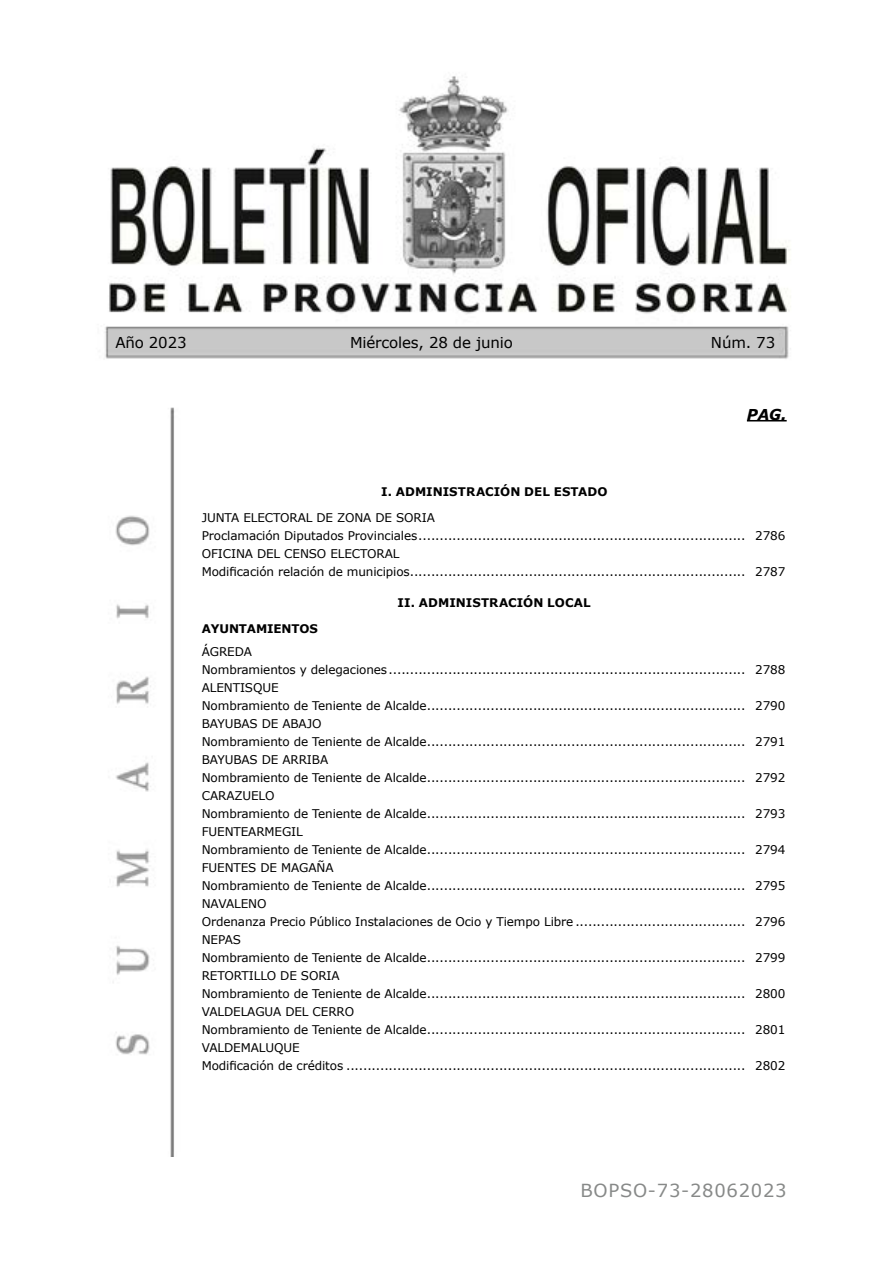
<style>
.page{position:relative;width:893px;height:1263px;background:#fff}
.page>*{position:absolute;margin:0;border:0;box-sizing:border-box;transform-origin:0 0}
.t1{font:18px "Verdana";letter-spacing:.04em;color:#878988}
.t2{font:15px "Verdana";letter-spacing:-.01em;color:#000}
.t3{font:italic 700 15px "Verdana";color:#000}
.t4{font:12px/18px "Verdana";letter-spacing:-.01em;color:#000}
.t5{font:700 11.85px "Verdana";color:#000}
</style>
<div class="page">
<img style="left:104px;top:76px;width:687px;height:1081px">
<hr style="left:747px;top:420px;width:40px;height:1px;background:#000">
<p class="t2" style="left:115px;top:333px;width:73px">Año 2023</p>
<p class="t2" style="left:350px;top:333px;width:164px">Miércoles, 28 de junio</p>
<p class="t2" style="left:711px;top:333px;width:66px">Núm. 73</p>
<p class="t3" style="left:747px;top:404px;width:41px">PAG.</p>
<p class="t5" style="left:381px;top:484px;width:228px">I. ADMINISTRACIÓN DEL ESTADO</p>
<p class="t4" style="left:202px;top:509px;width:585px">JUNTA ELECTORAL DE ZONA DE SORIA<br>Proclamación Diputados Provinciales............................................................................. 2786<br>OFICINA DEL CENSO ELECTORAL<br>Modificación relación de municipios............................................................................... 2787</p>
<p class="t5" style="left:398px;top:595px;width:195px">II. ADMINISTRACIÓN LOCAL</p>
<p class="t5" style="left:202px;top:621px;width:118px">AYUNTAMIENTOS</p>
<p class="t4" style="left:202px;top:642px;width:585px">ÁGREDA<br>Nombramientos y delegaciones.................................................................................... 2788<br>ALENTISQUE<br>Nombramiento de Teniente de Alcalde........................................................................... 2790<br>BAYUBAS DE ABAJO<br>Nombramiento de Teniente de Alcalde........................................................................... 2791<br>BAYUBAS DE ARRIBA<br>Nombramiento de Teniente de Alcalde........................................................................... 2792<br>CARAZUELO<br>Nombramiento de Teniente de Alcalde........................................................................... 2793<br>FUENTEARMEGIL<br>Nombramiento de Teniente de Alcalde........................................................................... 2794<br>FUENTES DE MAGAÑA<br>Nombramiento de Teniente de Alcalde........................................................................... 2795<br>NAVALENO<br>Ordenanza Precio Público Instalaciones de Ocio y Tiempo Libre ........................................ 2796<br>NEPAS<br>Nombramiento de Teniente de Alcalde........................................................................... 2799<br>RETORTILLO DE SORIA<br>Nombramiento de Teniente de Alcalde........................................................................... 2800<br>VALDELAGUA DEL CERRO<br>Nombramiento de Teniente de Alcalde........................................................................... 2801<br>VALDEMALUQUE<br>Modificación de créditos .............................................................................................. 2802</p>
<h1 class="t1" style="left:580px;top:1179px;width:208px">BOPSO-73-28062023</h1>
</div>
